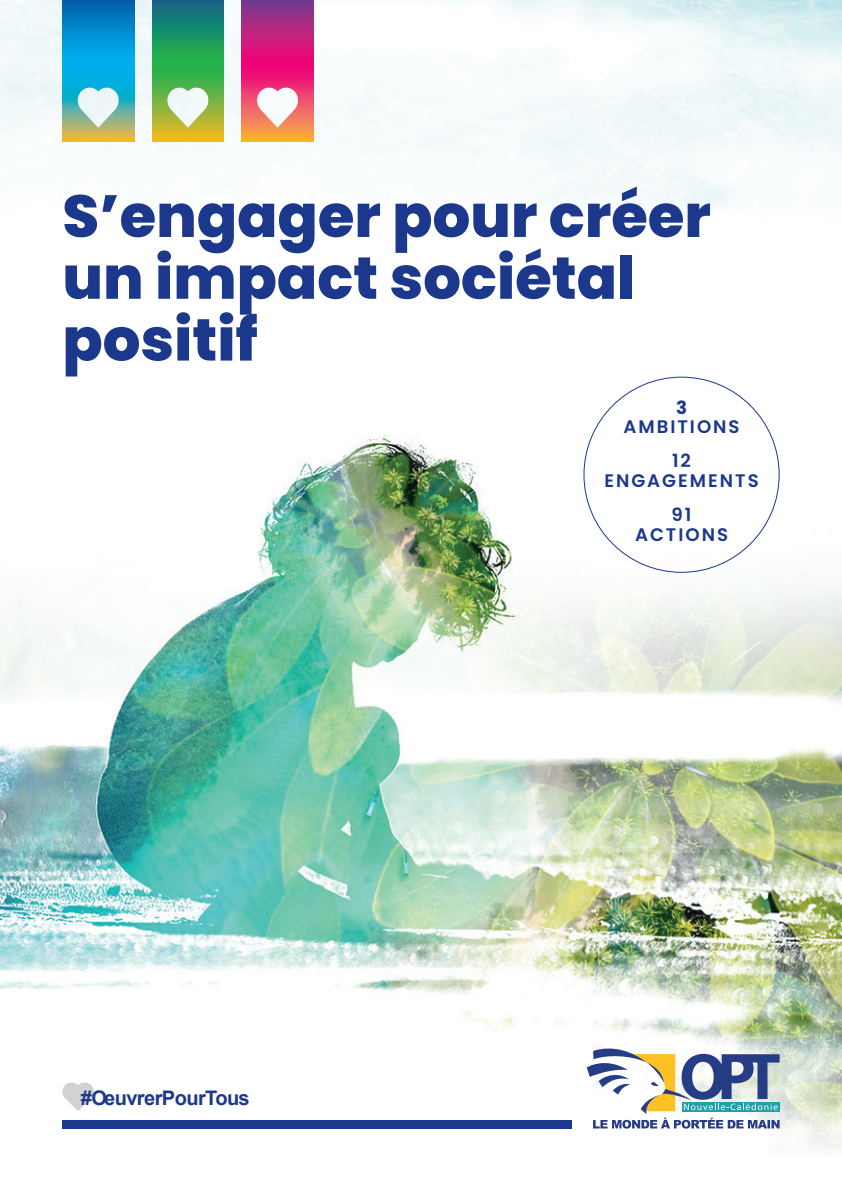
<style>
.page{position:relative;width:842px;height:1191px;background:#fff}
.page>*{position:absolute;margin:0;border:0;box-sizing:border-box;transform-origin:0 0}
.t1{font:800 59.2px/61.8px "Poppins";color:#1b388c}
.t2{font:700 20px "Arial";letter-spacing:-.03em;color:#1b388c}
.t3{font:600 18.2px/33.8px "Poppins";letter-spacing:.11em;color:#1b388c;text-align:center}
.t4{font:700 18.2px "Poppins";color:#1b388c}
</style>
<div class="page">
<img style="left:0;top:0;width:842px;height:1151px">
<svg style="left:587px;top:1044px;width:193px;height:84px"></svg>
<div style="left:62px;top:1120px;width:510px;height:8px;background:#1b388c"></div>
<svg style="left:61px;top:1081px;width:34px;height:30px"></svg>
<svg style="left:62px;top:0;width:72px;height:142px;background:#259bbd"></svg>
<svg style="left:242px;top:0;width:71px;height:142px;background:#d13772"></svg>
<svg style="left:152px;top:0;width:72px;height:142px;background:#469e53"></svg>
<img style="left:256px;top:86px;width:43px;height:42px">
<img style="left:166px;top:86px;width:44px;height:42px">
<img style="left:76px;top:86px;width:44px;height:42px">
<p class="t1" style="left:62px;top:186px;width:650px">S’engager pour créer un impact sociétal positif</p>
<p class="t4" style="left:676px;top:397px;width:12px">3</p>
<p class="t3" style="left:623px;top:410px;width:118px">AMBITIONS<br>12</p>
<p class="t3" style="left:604px;top:464px;width:156px">ENGAGEMENTS<br>91</p>
<p class="t3" style="left:635px;top:517px;width:95px">ACTIONS</p>
<p class="t2" style="left:81px;top:1084px;width:171px">#OeuvrerPourTous</p>
</div>
